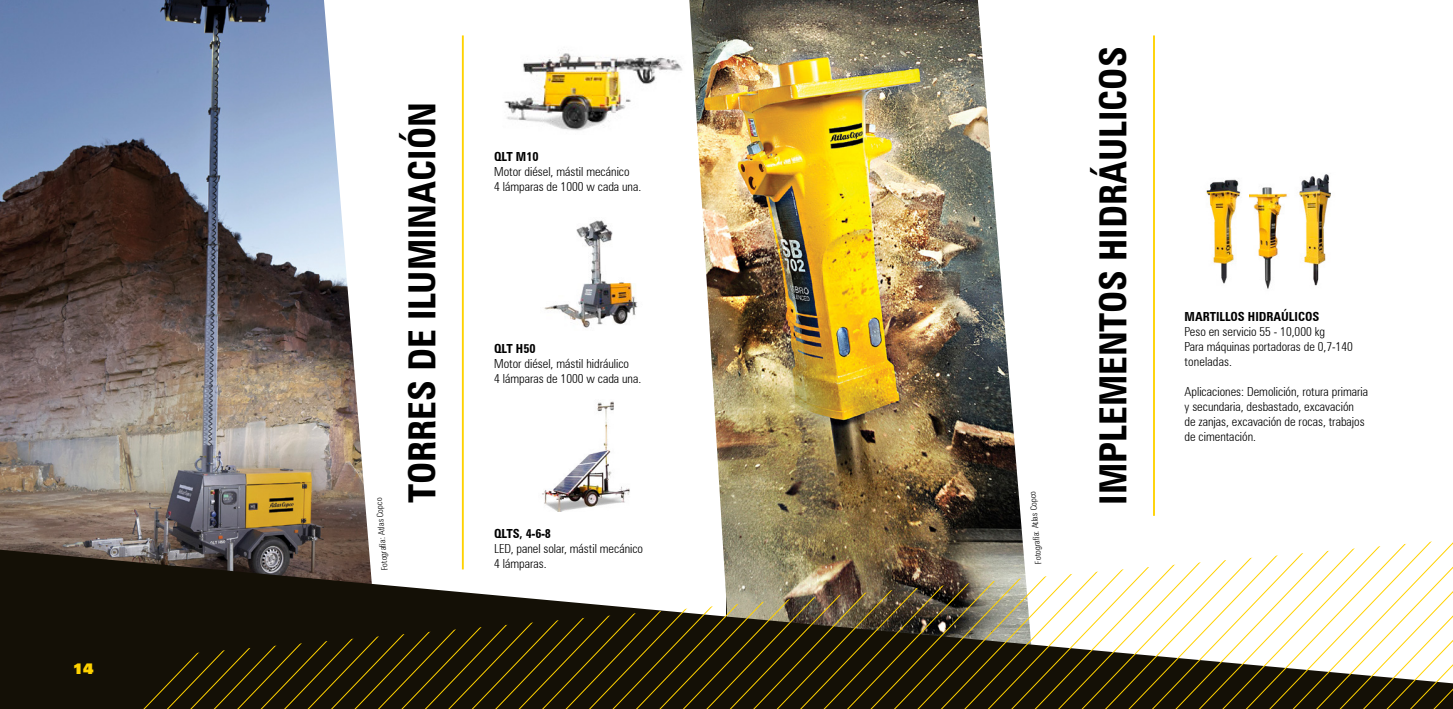
<style>
.page{position:relative;width:1453px;height:709px;background:#fff}
.page>*{position:absolute;margin:0;border:0;box-sizing:border-box;transform-origin:0 0}
.t1{font:700 condensed 37.5px "Zurich BT";color:#000}
.t2{font:900 15px "Zurich BT";color:#ffd200}
.t3{font:300 condensed 12.5px/15px "Zurich BT";color:#000}
.t4{font:700 condensed 12.5px "Zurich BT";color:#000}
.t5{font:300 condensed 8.75px "Zurich BT";color:#000}
</style>
<div class="page">
<img style="left:542px;top:401px;width:88px;height:110px">
<img style="left:504px;top:53px;width:179px;height:78px">
<img style="left:544px;top:220px;width:94px;height:108px">
<img style="left:689px;top:0;width:334px;height:539px">
<img style="left:0;top:0;width:369px;height:539px">
<img style="left:1206px;top:179px;width:44px;height:105px">
<img style="left:1299px;top:174px;width:32px;height:112px">
<img style="left:1257px;top:187px;width:30px;height:102px">
<img style="left:1250px;top:193px;width:7px;height:18px">
<hr style="left:462px;top:35px;width:2px;height:534px;background:#ffd200">
<hr style="left:1153px;top:35px;width:2px;height:481px;background:#ffd200">
<svg style="left:2px;top:539px;width:24px;height:170px;background:#1a150b"></svg>
<svg style="left:26px;top:539px;width:23px;height:170px;background:#1b160c"></svg>
<svg style="left:49px;top:539px;width:24px;height:170px;background:#1d180e"></svg>
<svg style="left:73px;top:539px;width:23px;height:170px;background:#1e1a10"></svg>
<svg style="left:96px;top:539px;width:24px;height:170px;background:#231f16"></svg>
<svg style="left:120px;top:539px;width:23px;height:170px;background:#252017"></svg>
<svg style="left:143px;top:539px;width:24px;height:170px;background:#211c12"></svg>
<svg style="left:167px;top:539px;width:23px;height:170px;background:#241f13"></svg>
<svg style="left:190px;top:539px;width:24px;height:170px;background:#211c10"></svg>
<svg style="left:214px;top:539px;width:23px;height:170px;background:#231e13"></svg>
<svg style="left:237px;top:539px;width:23px;height:170px;background:#1e1a0e"></svg>
<svg style="left:260px;top:539px;width:24px;height:170px;background:#2a261b"></svg>
<svg style="left:284px;top:539px;width:23px;height:170px;background:#262013"></svg>
<svg style="left:307px;top:539px;width:24px;height:170px;background:#2d2415"></svg>
<svg style="left:331px;top:539px;width:23px;height:170px;background:#2d2314"></svg>
<svg style="left:354px;top:539px;width:24px;height:170px;background:#3b3325"></svg>
<svg style="left:378px;top:584px;width:23px;height:125px;background:#1e1908"></svg>
<svg style="left:401px;top:586px;width:24px;height:123px;background:#1f1a09"></svg>
<svg style="left:425px;top:588px;width:23px;height:121px;background:#201a09"></svg>
<svg style="left:448px;top:539px;width:23px;height:170px"></svg>
<svg style="left:471px;top:593px;width:24px;height:116px;background:#201a08"></svg>
<svg style="left:495px;top:595px;width:23px;height:114px;background:#201b08"></svg>
<svg style="left:518px;top:597px;width:24px;height:112px;background:#211b08"></svg>
<svg style="left:542px;top:599px;width:23px;height:110px;background:#221c09"></svg>
<svg style="left:565px;top:601px;width:24px;height:108px;background:#231d09"></svg>
<svg style="left:589px;top:603px;width:23px;height:106px;background:#241e0a"></svg>
<svg style="left:612px;top:606px;width:24px;height:103px;background:#231d08"></svg>
<svg style="left:636px;top:608px;width:23px;height:101px;background:#241d08"></svg>
<svg style="left:659px;top:610px;width:24px;height:99px;background:#241e09"></svg>
<svg style="left:683px;top:608px;width:23px;height:101px;background:#2e2712"></svg>
<svg style="left:706px;top:539px;width:23px;height:170px"></svg>
<svg style="left:729px;top:539px;width:24px;height:170px;background:#5e583f"></svg>
<svg style="left:753px;top:539px;width:23px;height:170px;background:#5f583e"></svg>
<svg style="left:776px;top:539px;width:24px;height:170px;background:#574f33"></svg>
<img style="left:800px;top:539px;width:23px;height:170px">
<img style="left:823px;top:539px;width:24px;height:170px">
<svg style="left:847px;top:539px;width:23px;height:170px;background:#4b3e23"></svg>
<svg style="left:870px;top:539px;width:24px;height:170px;background:#473b20"></svg>
<img style="left:894px;top:539px;width:23px;height:170px">
<img style="left:917px;top:539px;width:24px;height:170px">
<svg style="left:941px;top:539px;width:23px;height:170px;background:#3a311e"></svg>
<svg style="left:964px;top:539px;width:23px;height:170px;background:#5a543f"></svg>
<svg style="left:987px;top:539px;width:24px;height:170px;background:#706c59"></svg>
<svg style="left:1011px;top:539px;width:23px;height:170px"></svg>
<svg style="left:1034px;top:576px;width:24px;height:133px"></svg>
<svg style="left:1058px;top:574px;width:23px;height:135px"></svg>
<svg style="left:1081px;top:571px;width:24px;height:138px"></svg>
<svg style="left:1105px;top:569px;width:23px;height:140px"></svg>
<svg style="left:1128px;top:567px;width:24px;height:142px"></svg>
<svg style="left:1152px;top:564px;width:23px;height:145px"></svg>
<svg style="left:1175px;top:563px;width:23px;height:146px"></svg>
<svg style="left:1198px;top:562px;width:24px;height:147px"></svg>
<svg style="left:1222px;top:541px;width:231px;height:168px"></svg>
<p class="t2" style="left:73px;top:659px;width:23px">14</p>
<p class="t5" style="left:380px;top:571px;width:75px;rotate:-95deg">Fotografía: Atlas Copco</p>
<h1 class="t1" style="left:399px;top:502px;width:402px;rotate:-90deg">TORRES DE ILUMINACIÓN</h1>
<p class="t4" style="left:494px;top:148px;width:46px">QLT M10</p>
<p class="t3" style="left:494px;top:163px;width:149px">Motor diésel, mástil mecánico<br>4 lámparas de 1000 w cada una.</p>
<p class="t4" style="left:494px;top:341px;width:43px">QLT H50</p>
<p class="t3" style="left:494px;top:356px;width:149px">Motor diésel, mástil hidráulico<br>4 lámparas de 1000 w cada una.</p>
<p class="t4" style="left:494px;top:526px;width:58px">QLTS, 4-6-8</p>
<p class="t3" style="left:494px;top:541px;width:150px">LED, panel solar, mástil mecánico<br>4 lámparas.</p>
<p class="t5" style="left:1033px;top:564px;width:75px;rotate:-95deg">Fotografía: Atlas Copco</p>
<h1 class="t1" style="left:1090px;top:504px;width:459px;rotate:-90deg">IMPLEMENTOS HIDRÁULICOS</h1>
<p class="t4" style="left:1184px;top:308px;width:136px">MARTILLOS HIDRAÚLICOS</p>
<p class="t3" style="left:1184px;top:323px;width:170px">Peso en servicio 55 - 10,000 kg<br>Para máquinas portadoras de 0,7-140 toneladas.</p>
<p class="t3" style="left:1184px;top:383px;width:185px">Aplicaciones: Demolición, rotura primaria y secundaria, desbastado, excavación de zanjas, excavación de rocas, trabajos de cimentación.</p>
</div>
